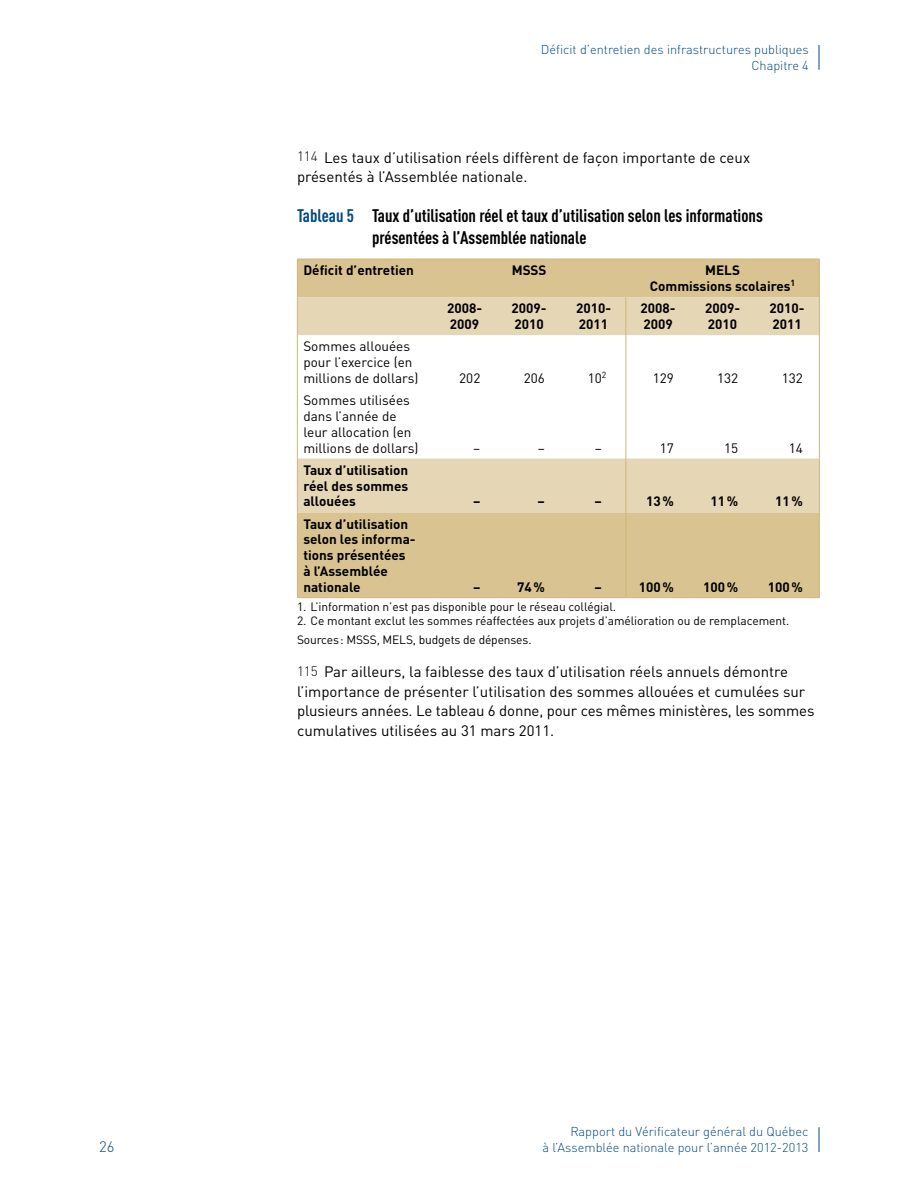
<style>
.page{position:relative;width:918px;height:1188px;background:#fff}
.page>*{position:absolute;margin:0;border:0;box-sizing:border-box;transform-origin:0 0}
.t1{font:700 condensed 18px/21.6px "DIN Offc";color:#000}
.t2{font:15px/19.5px "DIN Offc";color:#000}
.t3{font:300 15px "DIN Offc";color:#004983}
.t4{font:700 13.5px/15.8px "DIN Offc";color:#000}
.t5{font:13.5px/15.8px "DIN Offc";color:#000}
.t6{font:300 12.75px/15.8px "DIN Offc";color:#004983;text-align:right}
.t7{font:12px/18.9px "DIN Offc";letter-spacing:-.005em;color:#000}
.s1{font-weight:300;font-size:13.5px}
.s2{color:#004983}
</style>
<div class="page">
<svg style="left:819px;top:1127px;width:1px;height:25px"></svg>
<svg style="left:819px;top:45px;width:1px;height:25px"></svg>
<div style="left:298px;top:260px;width:521px;height:337px;background:#d8c391"></div>
<svg style="left:298px;top:297px;width:521px;height:215px"></svg>
<hr style="left:297px;top:259px;width:135px;height:1px;background:#cfb67b">
<hr style="left:297px;top:259px;width:1px;height:38px;background:#cfb67b">
<hr style="left:432px;top:259px;width:65px;height:1px;background:#cfb67b">
<hr style="left:497px;top:259px;width:64px;height:1px;background:#cfb67b">
<hr style="left:561px;top:259px;width:65px;height:1px;background:#cfb67b">
<hr style="left:626px;top:259px;width:64px;height:1px;background:#cfb67b">
<hr style="left:690px;top:259px;width:65px;height:1px;background:#cfb67b">
<hr style="left:755px;top:259px;width:65px;height:1px;background:#cfb67b">
<hr style="left:819px;top:259px;width:1px;height:38px;background:#cfb67b">
<hr style="left:297px;top:297px;width:1px;height:38px;background:#cfb67b">
<hr style="left:819px;top:297px;width:1px;height:38px;background:#cfb67b">
<hr style="left:297px;top:335px;width:1px;height:54px;background:#cfb67b">
<hr style="left:819px;top:335px;width:1px;height:54px;background:#cfb67b">
<hr style="left:297px;top:389px;width:1px;height:70px;background:#cfb67b">
<hr style="left:819px;top:389px;width:1px;height:70px;background:#cfb67b">
<hr style="left:297px;top:459px;width:1px;height:53px;background:#cfb67b">
<hr style="left:819px;top:459px;width:1px;height:53px;background:#cfb67b">
<hr style="left:297px;top:512px;width:1px;height:85px;background:#cfb67b">
<hr style="left:819px;top:512px;width:1px;height:85px;background:#cfb67b">
<hr style="left:297px;top:597px;width:135px;height:1px;background:#cfb67b">
<hr style="left:432px;top:597px;width:65px;height:1px;background:#cfb67b">
<hr style="left:497px;top:597px;width:64px;height:1px;background:#cfb67b">
<hr style="left:561px;top:597px;width:65px;height:1px;background:#cfb67b">
<hr style="left:626px;top:597px;width:64px;height:1px;background:#cfb67b">
<hr style="left:690px;top:597px;width:65px;height:1px;background:#cfb67b">
<hr style="left:755px;top:597px;width:65px;height:1px;background:#cfb67b">
<hr style="left:626px;top:297px;width:1px;height:38px;background:#cfb67b">
<hr style="left:626px;top:335px;width:1px;height:54px;background:#cfb67b">
<hr style="left:626px;top:389px;width:1px;height:70px;background:#cfb67b">
<hr style="left:626px;top:459px;width:1px;height:53px;background:#cfb67b">
<hr style="left:626px;top:512px;width:1px;height:85px;background:#cfb67b">
<p class="t3" style="left:99px;top:1137px;width:17px">26</p>
<p class="t6" style="left:541px;top:41px;width:269px">Déficit d’entretien des infrastructures publiques<br>Chapitre 4</p>
<p class="t2" style="left:297px;top:148px;width:455px"><span class="s1">114</span> Les taux d’utilisation réels diffèrent de façon importante de ceux présentés à l’Assemblée nationale.</p>
<p class="t1" style="left:372px;top:204px;width:392px;text-indent:-75px"><span class="s2">Tableau 5</span> Taux d’utilisation réel et taux d’utilisation selon les informations présentées à l’Assemblée nationale</p>
<p class="t4" style="left:303px;top:262px;width:112px">Déficit d’entretien</p>
<p class="t4" style="left:512px;top:262px;width:36px">MSSS</p>
<p class="t4" style="left:650px;top:262px;width:147px;text-align:center">MELS<br>Commissions scolaires<sup>1</sup></p>
<p class="t4" style="left:447px;top:300px;width:37px">2008-<br>2009</p>
<p class="t4" style="left:512px;top:300px;width:37px">2009-<br>2010</p>
<p class="t4" style="left:576px;top:300px;width:37px">2010-<br>2011</p>
<p class="t4" style="left:641px;top:300px;width:37px">2008-<br>2009</p>
<p class="t4" style="left:705px;top:300px;width:37px">2009-<br>2010</p>
<p class="t4" style="left:770px;top:300px;width:37px">2010-<br>2011</p>
<p class="t5" style="left:303px;top:338px;width:117px">Sommes allouées pour l’exercice (en millions de dollars)</p>
<p class="t5" style="left:459px;top:370px;width:23px">202</p>
<p class="t5" style="left:524px;top:370px;width:23px">206</p>
<p class="t5" style="left:588px;top:370px;width:20px">10<sup>2</sup></p>
<p class="t5" style="left:653px;top:370px;width:23px">129</p>
<p class="t5" style="left:717px;top:370px;width:23px">132</p>
<p class="t5" style="left:782px;top:370px;width:23px">132</p>
<p class="t5" style="left:303px;top:392px;width:117px">Sommes utilisées dans l’année de leur allocation (en millions de dollars)</p>
<p class="t4" style="left:303px;top:462px;width:106px;text-align:justify">Taux d’utilisation réel des sommes allouées</p>
<p class="t5" style="left:473px;top:440px;width:9px">–</p>
<p class="t5" style="left:538px;top:440px;width:9px">–</p>
<p class="t5" style="left:595px;top:440px;width:9px">–</p>
<p class="t5" style="left:660px;top:440px;width:16px">17</p>
<p class="t5" style="left:724px;top:440px;width:16px">15</p>
<p class="t5" style="left:789px;top:440px;width:16px">14</p>
<p class="t4" style="left:473px;top:493px;width:9px">–</p>
<p class="t4" style="left:538px;top:493px;width:9px">–</p>
<p class="t4" style="left:595px;top:493px;width:9px">–</p>
<p class="t4" style="left:646px;top:493px;width:29px">13%</p>
<p class="t4" style="left:711px;top:493px;width:29px">11%</p>
<p class="t4" style="left:775px;top:493px;width:29px">11%</p>
<p class="t4" style="left:303px;top:515px;width:114px">Taux d’utilisation selon les informa&shy;tions présentées à l’Assemblée nationale</p>
<p class="t4" style="left:473px;top:578px;width:9px">–</p>
<p class="t4" style="left:517px;top:578px;width:29px">74%</p>
<p class="t4" style="left:595px;top:578px;width:9px">–</p>
<p class="t4" style="left:639px;top:578px;width:37px">100%</p>
<p class="t4" style="left:703px;top:578px;width:37px">100%</p>
<p class="t4" style="left:768px;top:578px;width:37px">100%</p>
<p class="t7" style="left:297px;top:597px;width:321px">1. L’information n’est pas disponible pour le réseau collégial.</p>
<p class="t7" style="left:297px;top:611px;width:494px">2. Ce montant exclut les sommes réaffectées aux projets d’amélioration ou de remplacement.<br>Sources: MSSS, MELS, budgets de dépenses.</p>
<p class="t2" style="left:297px;top:662px;width:519px"><span class="s1">115</span> Par ailleurs, la faiblesse des taux d’utilisation réels annuels démontre l’importance de présenter l’utilisation des sommes allouées et cumulées sur plusieurs années. Le tableau 6 donne, pour ces mêmes ministères, les sommes cumulatives utilisées au 31 mars 2011.</p>
<p class="t6" style="left:542px;top:1124px;width:268px">Rapport du Vérificateur général du Québec<br>à l’Assemblée nationale pour l’année 2012-2013</p>
</div>
